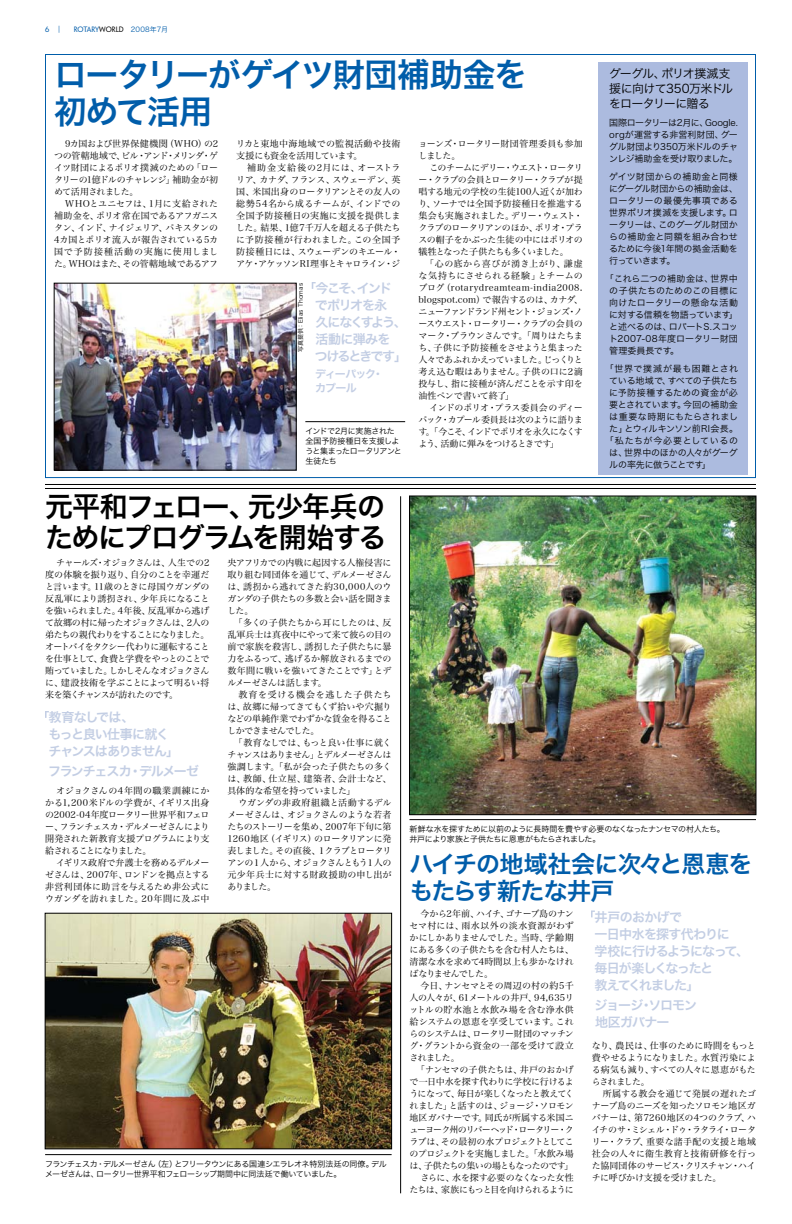
<style>
.page{position:relative;width:792px;height:1224px;background:#fff}
.page>*{position:absolute;margin:0;border:0;box-sizing:border-box;transform-origin:0 0}
.t1{font:33px/37px "Hira Kaku Pro W6";letter-spacing:-.04em;color:#005daa}
.t2{font:28px/31px "Hira Kaku Pro W6";letter-spacing:-.05em;color:#000}
.t3{font:24px/27px "Hira Kaku Pro W6";letter-spacing:-.035em;color:#005daa}
.t4{font:13px/17px "Hira Kaku Pro W6";letter-spacing:-.085em;color:#c3cee4}
.t5{font:13px/17px "Hira Kaku Pro W6";letter-spacing:-.105em;color:#c3cee4}
.t6{font:13px/17px "Hira Kaku Pro W6";letter-spacing:-.065em;color:#c3cee4}
.t7{font:12px/15px "Hira Kaku Pro W3";letter-spacing:-.055em;color:#000}
.t8{font:11px/14px "Hira Kaku Pro W6";letter-spacing:-.09em;color:#c3cee4}
.t9{font:9px/12px "Hira Min Pro W3";letter-spacing:-.035em;color:#000;text-align:justify}
.t10{font:9px/12px "Hira Kaku Pro W3";letter-spacing:-.005em;color:#000;text-align:justify}
.t11{font:9px/12px "Hira Min Pro W3";letter-spacing:-.055em;color:#000;text-align:right}
.t12{font:9px/12px "Hira Min Pro W3";letter-spacing:.01em;color:#000}
.t13{font:9px "Hira Kaku Pro W3";letter-spacing:.04em;color:#000}
.t14{font:9px "Hira Kaku Pro W3";letter-spacing:-.035em;color:#000}
.t15{font:9px "Hira Kaku Pro W3";letter-spacing:-.025em;color:#000}
.t16{font:9px "Hira Kaku Pro W3";letter-spacing:.065em;color:#000}
.t17{font:9px "Hira Kaku Pro W3";letter-spacing:.06em;color:#000}
.t18{font:9px "Hira Kaku Pro W3";letter-spacing:-.045em;color:#000}
.t19{font:8px/10px "Hira Kaku Pro W3";letter-spacing:-.04em;color:#000}
.t20{font:7px "Hira Kaku Pro W3";letter-spacing:.015em;color:#005daa}
.t21{font:7px "Penumbra Sans Std";color:#005daa}
.t22{font:6px "Hira Kaku Pro N W3";letter-spacing:.02em;color:#000}
.s1{font-family:"Penumbra Sans Std"}
.s2{font-family:"Penumbra Sans Std";color:#000}
</style>
<div class="page">
<hr style="left:400px;top:496px;width:1px;height:697px;background:#000">
<hr style="left:45px;top:488px;width:711px;height:1px;background:#000">
<hr style="left:45px;top:484px;width:711px;height:1px;background:#000">
<hr style="left:45px;top:1154px;width:347px;height:1px;background:#000">
<img style="left:411px;top:498px;width:343px;height:315px">
<div style="left:409px;top:496px;width:347px;height:319px;border:1px solid #000"></div>
<div style="left:598px;top:62px;width:150px;height:413px;background:#acbbdf"></div>
<svg style="left:45px;top:711px;width:4px;height:7px"></svg>
<hr style="left:305px;top:421px;width:100px;height:1px;background:#000">
<img style="left:56px;top:285px;width:238px;height:183px">
<div style="left:54px;top:283px;width:242px;height:187px;border:1px solid #000"></div>
<img style="left:47px;top:915px;width:343px;height:232px">
<div style="left:45px;top:913px;width:347px;height:236px;border:1px solid #000"></div>
<hr style="left:410px;top:819px;width:346px;height:1px;background:#000">
<svg style="left:312px;top:282px;width:4px;height:7px"></svg>
<svg style="left:591px;top:910px;width:4px;height:7px"></svg>
<p class="t21" style="left:45px;top:25px;width:6px">6</p>
<p class="t21" style="left:58px;top:24px;width:4px">|</p>
<p class="t20" style="left:74px;top:23px;width:96px"><span class="s1">ROTARY</span><span class="s2">WORLD</span> 2008年7月</p>
<h1 class="t1" style="left:54px;top:55px;width:475px">ロータリーがゲイツ財団補助金を初めて活用</h1>
<p class="t9" style="left:54px;top:137px;width:166px;text-indent:11px">9カ国および世界保健機関（WHO）の2つの管轄地域で、ビル・アンド・メリンダ・ゲイツ財団によるポリオ撲滅のための「ロータリーの1億ドルのチャレンジ」補助金が初めて活用されました。</p>
<p class="t9" style="left:54px;top:197px;width:166px;text-indent:11px">WHOとユニセフは、1月に支給された補助金を、ポリオ常在国であるアフガニスタン、インド、ナイジェリア、パキスタンの4カ国とポリオ流入が報告されている5カ国で予防接種活動の実施に使用しました。WHOはまた、その管轄地域であるアフ</p>
<p class="t9" style="left:419px;top:137px;width:166px">ョーンズ・ロータリー財団管理委員も参加しました。</p>
<p class="t9" style="left:419px;top:161px;width:166px;text-indent:11px">このチームにデリー・ウエスト・ロータリー・クラブの会員とロータリー・クラブが提唱する地元の学校の生徒100人近くが加わり、ソーナでは全国予防接種日を推進する集会も実施されました。デリー・ウェスト・クラブのロータリアンのほか、ポリオ・プラスの帽子をかぶった生徒の中にはポリオの犠牲となった子供たちも多くいました。</p>
<p class="t9" style="left:419px;top:257px;width:166px;text-indent:6px">「心の底から喜びが湧き上がり、謙虚な気持ちにさせられる経験」とチームのブログ（rotarydreamteam-india2008. blogspot.com）で報告するのは、カナダ、ニューファンドランド州セント・ジョンズ・ノースウエスト・ロータリー・クラブの会員のマーク・ブラウンさんです。「周りはたちまち、子供に予防接種をさせようと集まった人々であふれかえっていました。じっくりと考え込む暇はありません。子供の口に2滴投与し、指に接種が済んだことを示す印を油性ペンで書いて終了」</p>
<p class="t9" style="left:419px;top:401px;width:166px;text-indent:11px">インドのポリオ・プラス委員会のディーパック・カプール委員長は次のように語ります。「今こそ、インドでポリオを永久になくすよう、活動に弾みをつけるときです」</p>
<p class="t12" style="left:236px;top:137px;width:166px">リカと東地中海地域での監視活動や技術支援にも資金を活用しています。</p>
<p class="t9" style="left:236px;top:161px;width:166px;text-indent:11px">補助金支給後の2月には、オーストラリア、カナダ、フランス、スウェーデン、英国、米国出身のロータリアンとその友人の総勢54名から成るチームが、インドでの全国予防接種日の実施に支援を提供しました。結果、1億7千万人を超える子供たちに予防接種が行われました。この全国予防接種日には、スウェーデンのキエール・アケ・アケッソンRI理事とキャロライン・ジ</p>
<h3 class="t5" style="left:315px;top:279px;width:94px">今こそ、インドでポリオを永<br>久になくすよう、活動に弾みを<br>つけるときです」</h3>
<p class="t8" style="left:315px;top:366px;width:70px">ディーパック・カプール</p>
<p class="t22" style="left:295px;top:352px;width:71px;rotate:-90deg">写真提供：Elias Thomas</p>
<p class="t19" style="left:305px;top:426px;width:98px">インドで2月に実施された全国予防接種日を支援しようと集まったロータリアンと生徒たち</p>
<h3 class="t7" style="left:609px;top:65px;width:126px">グーグル、ポリオ撲滅支援に向けて350万米ドルをロータリーに贈る</h3>
<p class="t10" style="left:609px;top:116px;width:130px">国際ロータリーは2月に、Google. orgが運営する非営利財団、グーグル財団より350万米ドルのチャンレジ補助金を受け取りました。</p>
<p class="t10" style="left:609px;top:170px;width:130px">ゲイツ財団からの補助金と同様にグーグル財団からの補助金は、ロータリーの最優先事項である世界ポリオ撲滅を支援します。ロータリーは、このグーグル財団からの補助金と同額を組み合わせるために今後1年間の拠金活動を行っていきます。</p>
<p class="t10" style="left:609px;top:272px;width:130px;text-indent:-4px">「これら二つの補助金は、世界中の子供たちのためのこの目標に向けたロータリーの懸命な活動に対する信頼を物語っています」と述べるのは、ロバートS.スコット2007-08年度ロータリー財団管理委員長です。</p>
<p class="t16" style="left:605px;top:361px;width:135px">「世界で撲滅が最も困難とされ</p>
<p class="t10" style="left:609px;top:374px;width:130px">ている地域で、すべての子供たち</p>
<p class="t13" style="left:609px;top:385px;width:130px">に予防接種するための資金が必</p>
<p class="t15" style="left:609px;top:397px;width:130px">要とされています。今回の補助金</p>
<p class="t13" style="left:609px;top:409px;width:130px">は重要な時期にもたらされまし</p>
<p class="t14" style="left:609px;top:421px;width:130px">た」とウィルキンソン前RI会長。</p>
<p class="t17" style="left:605px;top:433px;width:135px">「私たちが今必要としているの</p>
<p class="t10" style="left:609px;top:446px;width:130px">は、世界中のほかの人々がグーグ</p>
<p class="t18" style="left:609px;top:457px;width:103px">ルの率先に倣うことです」</p>
<h2 class="t2" style="left:45px;top:490px;width:343px">元平和フェロー、元少年兵のためにプログラムを開始する</h2>
<p class="t9" style="left:45px;top:556px;width:166px;text-indent:11px">チャールズ・オジョクさんは、人生での2度の体験を振り返り、自分のことを幸運だと言います。11歳のときに母国ウガンダの反乱軍により誘拐され、少年兵になることを強いられました。4年後、反乱軍から逃げて故郷の村に帰ったオジョクさんは、2人の弟たちの親代わりをすることになりました。オートバイをタクシー代わりに運転することを仕事として、食費と学費をやっとのことで賄っていました。しかしそんなオジョクさんに、建設技術を学ぶことによって明るい将来を築くチャンスが訪れたのです。</p>
<p class="t9" style="left:227px;top:556px;width:166px">央アフリカでの内戦に起因する人権侵害に取り組む同団体を通じて、デルメーゼさんは、誘拐から逃れてきた約30,000人のウガンダの子供たちの多数と会い話を聞きました。</p>
<p class="t9" style="left:227px;top:616px;width:166px;text-indent:6px">「多くの子供たちから耳にしたのは、反乱軍兵士は真夜中にやって来て彼らの目の前で家族を殺害し、誘拐した子供たちに暴力をふるって、逃げるか解放されるまでの数年間に戦いを強いてきたことです」とデルメーゼさんは話します。</p>
<p class="t9" style="left:227px;top:688px;width:166px;text-indent:11px">教育を受ける機会を逃した子供たちは、故郷に帰ってきてもくず拾いや穴掘りなどの単純作業でわずかな賃金を得ることしかできませんでした。</p>
<p class="t9" style="left:227px;top:736px;width:166px;text-indent:6px">「教育なしでは、もっと良い仕事に就くチャンスはありません」とデルメーゼさんは強調します。「私が会った子供たちの多くは、教師、仕立屋、建築者、会計士など、具体的な希望を持っていました」</p>
<p class="t9" style="left:227px;top:796px;width:166px;text-indent:11px">ウガンダの非政府組織と活動するデルメーゼさんは、オジョクさんのような若者たちのストーリーを集め、2007年下旬に第1260地区（イギリス）のロータリアンに発表しました。その直後、１クラブとロータリアンの１人から、オジョクさんともう１人の元少年兵士に対する財政援助の申し出がありました。</p>
<h3 class="t4" style="left:49px;top:708px;width:132px">教育なしでは、<br>もっと良い仕事に就くチャンスはありません」</h3>
<h3 class="t5" style="left:48px;top:762px;width:153px">フランチェスカ・デルメーゼ</h3>
<p class="t9" style="left:45px;top:784px;width:166px;text-indent:11px">オジョクさんの4年間の職業訓練にかかる1,200米ドルの学費が、イギリス出身の2002-04年度ロータリー世界平和フェロー、フランチェスカ・デルメーゼさんにより開発された新教育支援プログラムにより支給されることになりました。</p>
<p class="t9" style="left:45px;top:856px;width:166px;text-indent:11px">イギリス政府で弁護士を務めるデルメーゼさんは、2007年、ロンドンを拠点とする非営利団体に助言を与えるため非公式にウガンダを訪れました。20年間に及ぶ中</p>
<p class="t19" style="left:45px;top:1159px;width:343px">フランチェスカ・デルメーゼさん（左）とフリータウンにある国連シエラレオネ特別法廷の同僚。デルメーゼさんは、ロータリー世界平和フェローシップ期間中に同法廷で働いていました。</p>
<p class="t19" style="left:410px;top:824px;width:317px">新鮮な水を探すために以前のように長時間を費やす必要のなくなったナンセマの村人たち。井戸により家族と子供たちに恩恵がもたらされました。</p>
<h3 class="t3" style="left:410px;top:850px;width:345px">ハイチの地域社会に次々と恩恵をもたらす新たな井戸</h3>
<p class="t9" style="left:410px;top:907px;width:166px;text-indent:11px">今から2年前、ハイチ、ゴナーブ島のナンセマ村には、雨水以外の淡水資源がわずかにしかありませんでした。当時、学齢期にある多くの子供たちを含む村人たちは、清潔な水を求めて4時間以上も歩かなければなりませんでした。</p>
<p class="t9" style="left:410px;top:979px;width:166px;text-indent:11px">今日、ナンセマとその周辺の村の約5千人の人々が、61メートルの井戸、94,635リットルの貯水池と水飲み場を含む浄水供給システムの恩恵を享受しています。これらのシステムは、ロータリー財団のマッチング・グラントから資金の一部を受けて設立されました。</p>
<p class="t11" style="left:410px;top:1063px;width:166px">「ナンセマの子供たちは、井戸のおかげで一日中水を探す代わりに学校に行けるようになって、毎日が楽しくなったと教えてくれました」と話すのは、ジョージ・ソロモン地区ガバナーです。同氏が所属する米国ニューヨーク州のリバーヘッド・ロータリー・クラブは、その最初の水プロジェクトとしてこのプロジェクトを実施しました。「水飲み場は、子供たちの集いの場ともなったのです」さらに、水を探す必要のなくなった女性たちは、家族にもっと目を向けられるように</p>
<h3 class="t4" style="left:595px;top:908px;width:156px">井戸のおかげで<br>一日中水を探す代わりに<br>学校に行けるようになって、毎日が楽しくなったと<br>教えてくれました」</h3>
<h3 class="t6" style="left:595px;top:996px;width:104px">ジョージ・ソロモン地区ガバナー</h3>
<p class="t9" style="left:592px;top:1038px;width:166px">なり、農民は、仕事のために時間をもっと費やせるようになりました。水質汚染による病気も減り、すべての人々に恩恵がもたらされました。</p>
<p class="t9" style="left:592px;top:1086px;width:166px;text-indent:11px">所属する教会を通じて発展の遅れたゴナーブ島のニーズを知ったソロモン地区ガバナーは、第7260地区の4つのクラブ、ハイチのサ・ミシェル・ドゥ・ラタライ・ロータリー・クラブ、重要な諸手配の支援と地域社会の人々に衛生教育と技術研修を行った協同団体のサービス・クリスチャン・ハイチに呼びかけ支援を受けました。</p>
</div>
